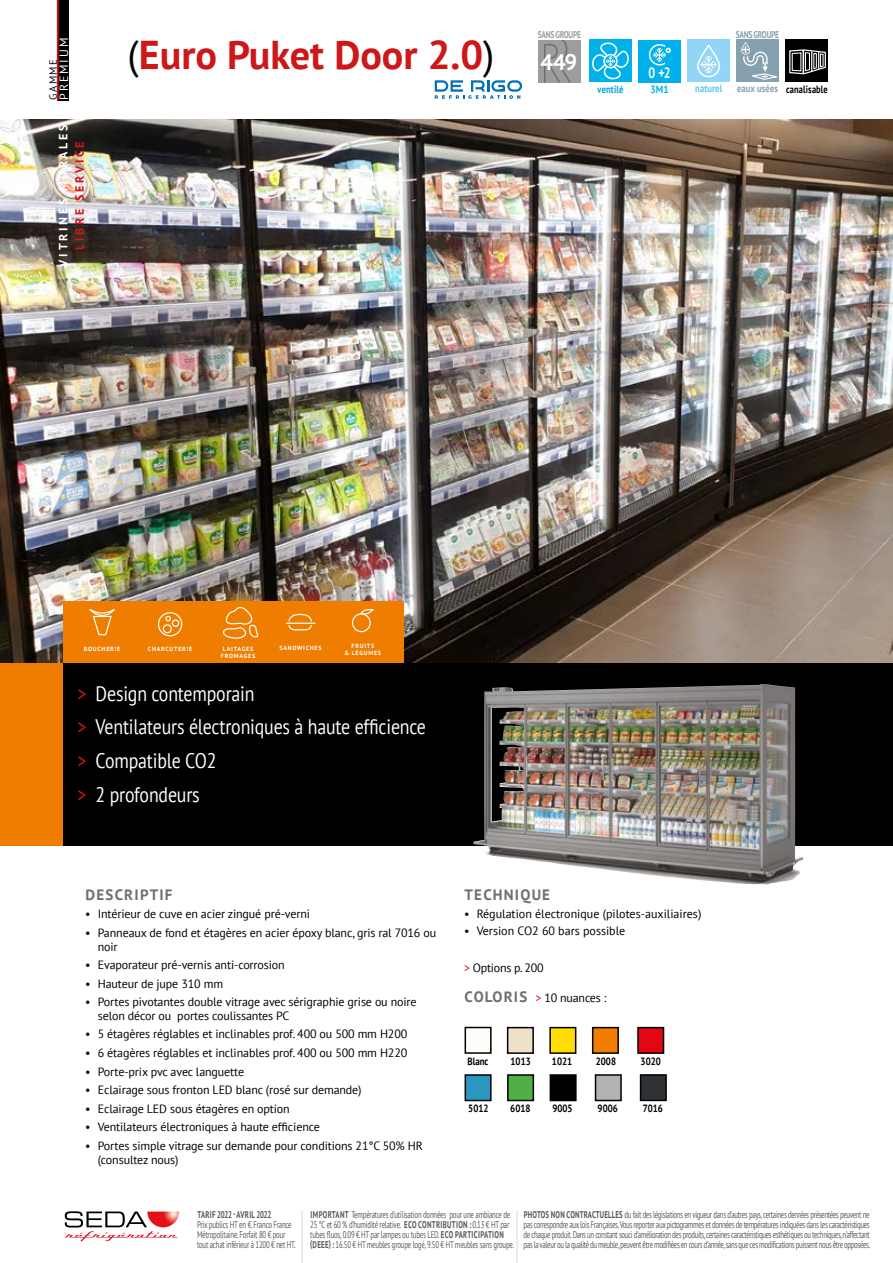
<style>
.page{position:relative;width:893px;height:1263px;background:#fff}
.page>*{position:absolute;margin:0;border:0;box-sizing:border-box;transform-origin:0 0}
.t1{font:700 40.2px "PT Sans";color:#cd1719}
.t2{font:700 22.5px "PT Sans";color:#fff}
.t3{font:21px/33.8px "PT Sans";letter-spacing:-.01em;color:#fff;scale:.85 1}
.t4{font:700 15px "PT Sans";letter-spacing:.08em;color:#706f6f}
.t5{font:700 15px "PT Sans";color:#fff;scale:.8 1}
.t6{font:12px/13.5px "PT Sans";letter-spacing:-.01em;color:#000}
.t7{font:700 12px "PT Sans";letter-spacing:.23em;color:#fff}
.t8{font:700 12px "PT Sans";letter-spacing:.23em;color:#cd1719}
.t9{font:12px "PT Sans";letter-spacing:.16em;color:#fff}
.t10{font:700 10.5px "PT Sans";color:#000;scale:.85 1}
.t11{font:700 10.5px "PT Sans";letter-spacing:.02em;color:#000;scale:.8 1}
.t12{font:700 10.5px "PT Sans";letter-spacing:.02em;color:#85a0af;scale:.8 1}
.t13{font:700 10.5px "PT Sans";letter-spacing:.02em;color:#009fe3;scale:.8 1}
.t14{font:700 10.5px "PT Sans";letter-spacing:.02em;color:#5bc5f2;scale:.8 1}
.t15{font:10.5px "PT Sans";letter-spacing:.13em;color:#000}
.t16{font:700 10.5px "PT Sans";color:#00b1eb;scale:.9 1}
.t17{font:9.75px/10.1px "PT Sans";letter-spacing:-.03em;color:#575756;scale:.7 1}
.t18{font:700 9.75px "PT Sans";letter-spacing:-.025em;color:#575756;scale:.7 1}
.t19{font:700 9.75px "PT Sans";letter-spacing:-.035em;color:#9d9d9c;scale:.77 1}
.t20{font:700 9.75px "PT Sans";letter-spacing:-.035em;color:#85a0af;scale:.77 1}
.t21{font:700 6px/7.2px "PT Sans";letter-spacing:.13em;color:#fff;text-align:center}
.s1{font-weight:400;color:#000}
.s2{color:#cd1719}
.s3{font-weight:700;font-size:15px;color:#706f6f}
.s4{font-weight:700}
</style>
<div class="page">
<svg style="left:65px;top:1211px;width:113px;height:30px"></svg>
<img style="left:147px;top:1211px;width:32px;height:16px">
<hr style="left:302px;top:1210px;width:1px;height:53px;background:#dadada">
<hr style="left:517px;top:1210px;width:1px;height:53px;background:#dadada">
<img style="left:0;top:119px;width:893px;height:544px">
<svg style="left:435px;top:80px;width:87px;height:19px"></svg>
<div style="left:0;top:663px;width:64px;height:183px;background:#ef7d00"></div>
<div style="left:64px;top:602px;width:340px;height:62px;background:#ef7d00"></div>
<div style="left:64px;top:663px;width:829px;height:183px;background:#000"></div>
<svg style="left:223px;top:607px;width:36px;height:32px"></svg>
<div style="left:158px;top:612px;width:24px;height:24px;border:1px solid #fff;border-radius:50%"></div>
<svg style="left:165px;top:616px;width:6px;height:5px"></svg>
<div style="left:172px;top:619px;width:7px;height:8px;border:1px solid #fff;border-radius:50%"></div>
<div style="left:163px;top:624px;width:9px;height:9px;border:1px solid #fff;border-radius:50%"></div>
<svg style="left:89px;top:609px;width:26px;height:27px"></svg>
<svg style="left:286px;top:613px;width:29px;height:18px"></svg>
<div style="left:352px;top:613px;width:19px;height:19px;border:1px solid #fff;border-radius:50%"></div>
<svg style="left:360px;top:609px;width:14px;height:6px"></svg>
<div style="left:589px;top:39px;width:43px;height:43px;background:#00b1eb"></div>
<svg style="left:592px;top:42px;width:37px;height:37px"></svg>
<div style="left:687px;top:39px;width:43px;height:43px;background:#93d5f6"></div>
<svg style="left:700px;top:55px;width:17px;height:19px"></svg>
<div style="left:697px;top:45px;width:23px;height:32px;border:2px solid #fff;border-radius:11px"></div>
<div style="left:638px;top:40px;width:43px;height:43px;background:#00b1eb"></div>
<svg style="left:649px;top:44px;width:22px;height:22px"></svg>
<div style="left:538px;top:40px;width:43px;height:43px;background:#9d9d9c"></div>
<svg style="left:544px;top:40px;width:27px;height:43px"></svg>
<div style="left:736px;top:39px;width:43px;height:43px;background:#85a0af"></div>
<svg style="left:741px;top:42px;width:36px;height:38px"></svg>
<div style="left:786px;top:40px;width:42px;height:42px;background:#000"></div>
<svg style="left:789px;top:49px;width:37px;height:26px"></svg>
<div style="left:59px;top:0;width:10px;height:101px;background:#000"></div>
<hr style="left:57px;top:0;width:2px;height:101px;background:#cd1719">
<img style="left:473px;top:684px;width:287px;height:178px">
<div style="left:508px;top:1027px;width:25px;height:26px;background:#ede2c9"></div>
<div style="left:507px;top:1027px;width:27px;height:27px;border:2px solid #000"></div>
<div style="left:550px;top:1027px;width:26px;height:26px;background:#fd0"></div>
<div style="left:549px;top:1027px;width:27px;height:27px;border:2px solid #000"></div>
<div style="left:593px;top:1027px;width:25px;height:26px;background:#ef7d00"></div>
<div style="left:592px;top:1027px;width:27px;height:27px;border:2px solid #000"></div>
<div style="left:465px;top:1075px;width:26px;height:25px;background:#2997bf"></div>
<div style="left:465px;top:1074px;width:27px;height:27px;border:2px solid #000"></div>
<div style="left:508px;top:1075px;width:25px;height:25px;background:#50af47"></div>
<div style="left:507px;top:1074px;width:27px;height:27px;border:2px solid #000"></div>
<div style="left:550px;top:1075px;width:26px;height:25px;background:#020100"></div>
<div style="left:550px;top:1074px;width:27px;height:27px;border:2px solid #000"></div>
<div style="left:595px;top:1075px;width:26px;height:25px;background:#b3b2b2"></div>
<div style="left:595px;top:1074px;width:27px;height:27px;border:2px solid #000"></div>
<div style="left:641px;top:1075px;width:25px;height:25px;background:#2e3235"></div>
<div style="left:640px;top:1074px;width:27px;height:27px;border:2px solid #000"></div>
<div style="left:465px;top:1027px;width:27px;height:27px;border:2px solid #000"></div>
<div style="left:638px;top:1027px;width:25px;height:26px;background:#e30613"></div>
<div style="left:637px;top:1027px;width:27px;height:27px;border:2px solid #000"></div>
<p class="t9" style="left:56px;top:100px;width:64px;rotate:-90deg">PREMIUM</p>
<p class="t15" style="left:46px;top:100px;width:42px;rotate:-90deg">GAMME</p>
<p class="t7" style="left:55px;top:267px;width:144px;rotate:-90deg">VITRINES MURALES</p>
<p class="t8" style="left:72px;top:250px;width:110px;rotate:-90deg">LIBRE SERVICE</p>
<h1 class="t1" style="left:128px;top:28px;width:368px"><span class="s1">(</span>Euro Puket Door 2.0<span class="s1">)</span></h1>
<p class="t19" style="left:538px;top:28px;width:58px">SANS GROUPE</p>
<p class="t20" style="left:736px;top:28px;width:58px">SANS GROUPE</p>
<h2 class="t2" style="left:541px;top:47px;width:38px">449</h2>
<h3 class="t5" style="left:649px;top:62px;width:29px">0 +2</h3>
<p class="t16" style="left:650px;top:82px;width:22px">3M1</p>
<p class="t13" style="left:598px;top:82px;width:34px">ventilé</p>
<p class="t14" style="left:695px;top:82px;width:35px">naturel</p>
<p class="t12" style="left:737px;top:82px;width:52px">eaux usées</p>
<p class="t11" style="left:786px;top:82px;width:54px">canalisable</p>
<p class="t21" style="left:84px;top:645px;width:38px">BOUCHERIE</p>
<p class="t21" style="left:148px;top:645px;width:46px">CHARCUTERIE</p>
<p class="t21" style="left:280px;top:644px;width:44px">SANDWICHES</p>
<p class="t21" style="left:344px;top:642px;width:38px">FRUITS<br>&amp; LÉGUMES</p>
<p class="t21" style="left:221px;top:645px;width:36px">LAITAGES<br>FROMAGES</p>
<h3 class="t3" style="left:78px;top:676px;width:411px"><span class="s2">&gt;</span> Design contemporain<br><span class="s2">&gt;</span> Ventilateurs électroniques à haute efficience <span class="s2">&gt;</span> Compatible CO2<br><span class="s2">&gt;</span> 2 profondeurs</h3>
<h3 class="t4" style="left:86px;top:885px;width:88px">DESCRIPTIF</h3>
<p class="t6" style="left:85px;top:907px;width:226px">• Intérieur de cuve en acier zingué pré-verni</p>
<p class="t6" style="left:98px;top:926px;width:340px;text-indent:-13px">• Panneaux de fond et étagères en acier époxy blanc, gris ral 7016 ou noir</p>
<p class="t6" style="left:85px;top:958px;width:201px">• Evaporateur pré-vernis anti-corrosion</p>
<p class="t6" style="left:85px;top:976px;width:140px">• Hauteur de jupe 310 mm</p>
<p class="t6" style="left:98px;top:995px;width:320px;text-indent:-13px">• Portes pivotantes double vitrage avec sérigraphie grise ou noire selon décor ou portes coulissantes PC</p>
<p class="t6" style="left:85px;top:1027px;width:324px">• 5 étagères réglables et inclinables prof. 400 ou 500 mm H200</p>
<p class="t6" style="left:85px;top:1046px;width:324px">• 6 étagères réglables et inclinables prof. 400 ou 500 mm H220</p>
<p class="t6" style="left:85px;top:1064px;width:161px">• Porte-prix pvc avec languette</p>
<p class="t6" style="left:85px;top:1083px;width:278px">• Eclairage sous fronton LED blanc (rosé sur demande)</p>
<p class="t6" style="left:85px;top:1101px;width:206px">• Eclairage LED sous étagères en option</p>
<p class="t6" style="left:85px;top:1120px;width:236px">• Ventilateurs électroniques à haute efficience</p>
<p class="t6" style="left:98px;top:1139px;width:327px;text-indent:-13px">• Portes simple vitrage sur demande pour conditions 21°C 50% HR (consultez nous)</p>
<h3 class="t4" style="left:465px;top:885px;width:87px">TECHNIQUE</h3>
<p class="t6" style="left:464px;top:906px;width:239px">• Régulation électronique (pilotes-auxiliaires)</p>
<p class="t6" style="left:464px;top:924px;width:163px">• Version CO2 60 bars possible</p>
<p class="t6" style="left:464px;top:960px;width:81px"><span class="s2">&gt;</span> Options p. 200</p>
<p class="t6" style="left:465px;top:991px;width:143px"><span class="s3">COLORIS</span> <span class="s2">&gt;</span> 10 nuances :</p>
<p class="t10" style="left:467px;top:1055px;width:26px">Blanc</p>
<p class="t10" style="left:511px;top:1055px;width:25px">1013</p>
<p class="t10" style="left:552px;top:1055px;width:25px">1021</p>
<p class="t10" style="left:596px;top:1055px;width:25px">2008</p>
<p class="t10" style="left:641px;top:1054px;width:25px">3020</p>
<p class="t10" style="left:468px;top:1101px;width:25px">5012</p>
<p class="t10" style="left:510px;top:1101px;width:25px">6018</p>
<p class="t10" style="left:552px;top:1101px;width:25px">9005</p>
<p class="t10" style="left:598px;top:1101px;width:25px">9006</p>
<p class="t10" style="left:643px;top:1101px;width:25px">7016</p>
<p class="t18" style="left:197px;top:1208px;width:107px">TARIF 2022 - AVRIL 2022</p>
<p class="t17" style="left:197px;top:1219px;width:142px">Prix publics HT en €. Franco France<br>Métropolitaine. Forfait 80 € pour tout achat inférieur à 1200 € net HT.</p>
<p class="t17" style="left:310px;top:1209px;width:293px"><span class="s4">IMPORTANT</span> Températures d’utilisation données pour une ambiance de 25 °C et 60 % d’humidité relative. <span class="s4">ECO CONTRIBUTION :</span> 0.13 € HT par tubes fluos, 0.09 € HT par lampes ou tubes LED. <span class="s4">ECO PARTICIPATION (DEEE) :</span> 16.50 € HT meubles groupe logé, 9.50 € HT meubles sans groupe.</p>
<p class="t17" style="left:523px;top:1209px;width:497px;text-align:justify"><span class="s4">PHOTOS NON CONTRACTUELLES</span> du fait des législations en vigueur dans d’autres pays, certaines denrées présentées peuvent ne pas correspondre aux lois Françaises. Vous reporter aux pictogrammes et données de températures indiquées dans les caractéristiques de chaque produit. Dans un constant souci d’amélioration des produits, certaines caractéristiques esthétiques ou techniques, n’affectant pas la valeur ou la qualité du meuble, peuvent être modifiées en cours d’année, sans que ces modifications puissent nous être opposées.</p>
</div>
